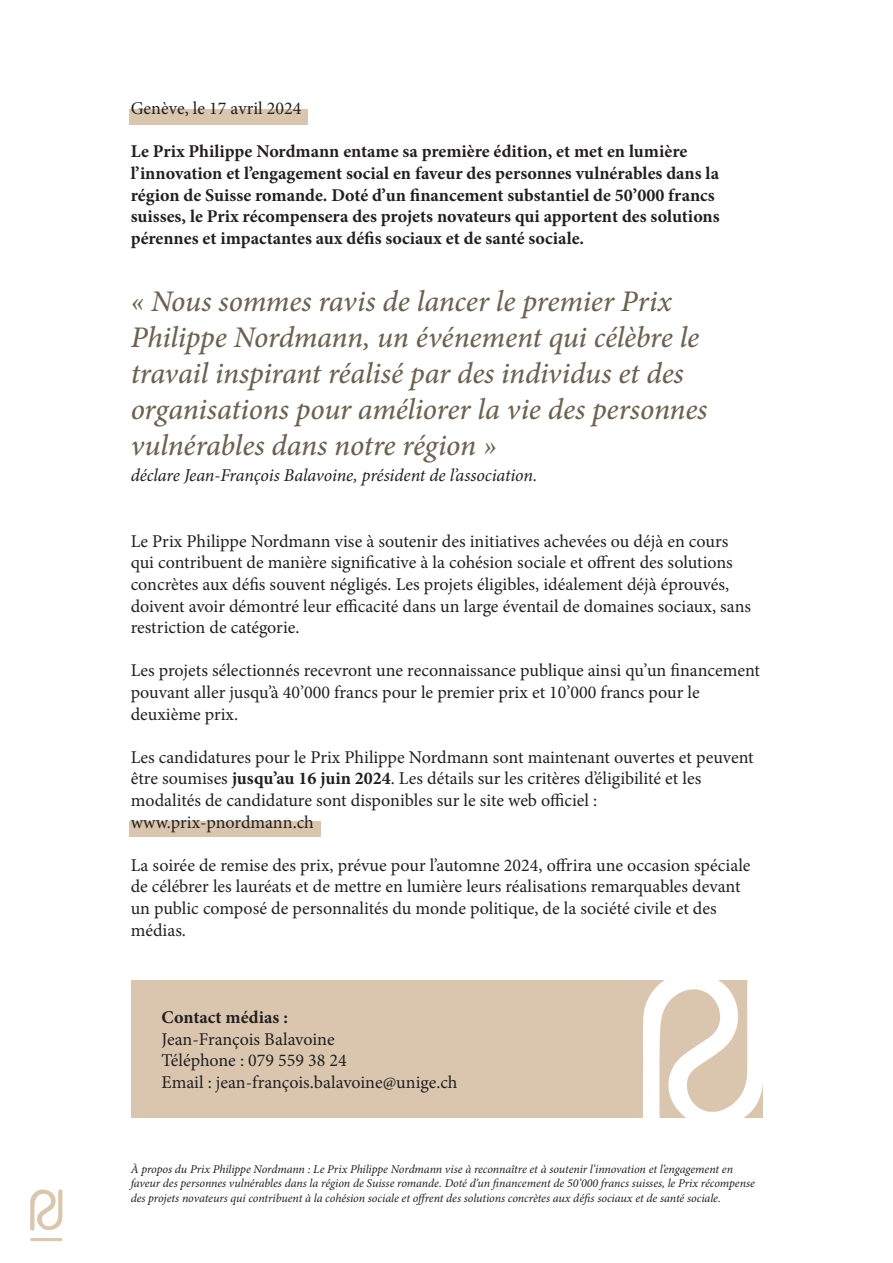
<style>
.page{position:relative;width:893px;height:1263px;background:#fff}
.page>*{position:absolute;margin:0;border:0;box-sizing:border-box;transform-origin:0 0}
.t1{font:italic 500 30px/36px "Minion Pro";letter-spacing:-.005em;color:#6c6252}
.t2{font:18px/21.6px "Minion Pro";color:#231f20}
.t3{font:700 18px/21.6px "Minion Pro";color:#231f20}
.t4{font:italic 18px "Minion Pro";letter-spacing:-.01em;color:#231f20}
.t5{font:italic 12px/14.4px "Minion Pro";letter-spacing:-.005em;color:#231f20}
.s1{font-weight:700}
</style>
<div class="page">
<div style="left:129px;top:110px;width:179px;height:15px;background:#dac6ae"></div>
<div style="left:129px;top:821px;width:191px;height:15px;background:#dac6ae"></div>
<div style="left:131px;top:980px;width:631px;height:138px;background:#dac6ae"></div>
<img style="left:30px;top:1189px;width:33px;height:53px">
<img style="left:644px;top:980px;width:119px;height:138px">
<p class="t2" style="left:131px;top:98px;width:172px">Genève, le 17 avril 2024</p>
<p class="t3" style="left:131px;top:141px;width:590px">Le Prix Philippe Nordmann entame sa première édition, et met en lumière l’innovation et l’engagement social en faveur des personnes vulnérables dans la région de Suisse romande. Doté d’un financement substantiel de 50’000 francs suisses, le Prix récompensera des projets novateurs qui apportent des solutions pérennes et impactantes aux défis sociaux et de santé sociale.</p>
<h1 class="t1" style="left:131px;top:283px;width:578px">« Nous sommes ravis de lancer le premier Prix Philippe Nordmann, un événement qui célèbre le travail inspirant réalisé par des individus et des organisations pour améliorer la vie des personnes vulnérables dans notre région »</h1>
<p class="t4" style="left:131px;top:463px;width:408px">déclare Jean-François Balavoine, président de l’association.</p>
<p class="t2" style="left:131px;top:530px;width:622px">Le Prix Philippe Nordmann vise à soutenir des initiatives achevées ou déjà en cours qui contribuent de manière significative à la cohésion sociale et offrent des solutions concrètes aux défis souvent négligés. Les projets éligibles, idéalement déjà éprouvés, doivent avoir démontré leur efficacité dans un large éventail de domaines sociaux, sans restriction de catégorie.</p>
<p class="t2" style="left:131px;top:660px;width:631px">Les projets sélectionnés recevront une reconnaissance publique ainsi qu’un financement pouvant aller jusqu’à 40’000 francs pour le premier prix et 10’000 francs pour le deuxième prix.</p>
<p class="t2" style="left:131px;top:746px;width:624px">Les candidatures pour le Prix Philippe Nordmann sont maintenant ouvertes et peuvent être soumises <span class="s1">jusqu’au 16 juin 2024</span>. Les détails sur les critères d’éligibilité et les modalités de candidature sont disponibles sur le site web officiel : www.prix-pnordmann.ch</p>
<p class="t2" style="left:131px;top:854px;width:621px">La soirée de remise des prix, prévue pour l’automne 2024, offrira une occasion spéciale de célébrer les lauréats et de mettre en lumière leurs réalisations remarquables devant un public composé de personnalités du monde politique, de la société civile et des médias.</p>
<p class="t3" style="left:162px;top:1006px;width:128px">Contact médias :</p>
<p class="t2" style="left:162px;top:1028px;width:297px">Jean-François Balavoine<br>Téléphone : 079 559 38 24<br>Email : jean-françois.balavoine@unige.ch</p>
<p class="t5" style="left:131px;top:1161px;width:626px">À propos du Prix Philippe Nordmann : Le Prix Philippe Nordmann vise à reconnaître et à soutenir l’innovation et l’engagement en faveur des personnes vulnérables dans la région de Suisse romande. Doté d’un financement de 50’000 francs suisses, le Prix récompense des projets novateurs qui contribuent à la cohésion sociale et offrent des solutions concrètes aux défis sociaux et de santé sociale.</p>
</div>
